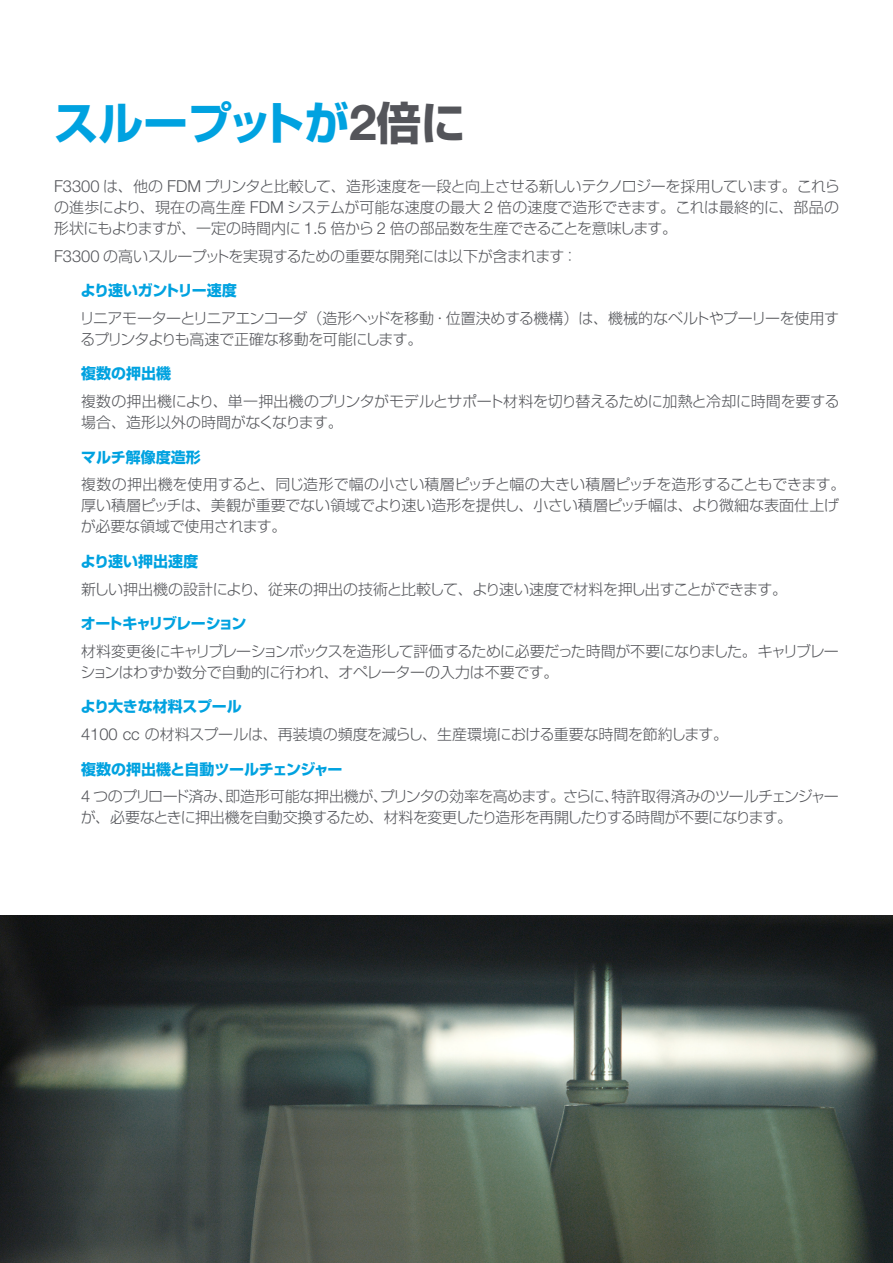
<style>
.page{position:relative;width:893px;height:1263px;background:#fff}
.page>*{position:absolute;margin:0;border:0;box-sizing:border-box;transform-origin:0 0}
.Page_Title{font:700 45px "Shin Go Pro";letter-spacing:-.015em;color:#00a2e0}
.Para{font:300 15px/21px "Shin Go Pro";letter-spacing:-.025em;color:#54555a}
.Para_header{font:700 15px "Shin Go Pro";letter-spacing:-.015em;color:#00a2e0}
.Para_header-2{font:700 15px "Shin Go Pro";letter-spacing:-.09em;color:#00a2e0}
.Para_header-3{font:700 15px "Shin Go Pro";letter-spacing:-.05em;color:#00a2e0}
.s1{font-family:"Helvetica Neue LT Std";font-size:49.5px;color:#54555a}
.s2{color:#54555a}
.s3{font-family:"Helvetica Neue LT Std";font-size:16.5px}
</style>
<div class="page">
<img style="left:0;top:915px;width:893px;height:348px">
<p class="Page_Title" style="left:54px;top:87px;width:414px">スループットが<span class="s1">2</span><span class="s2">倍に</span></p>
<p class="Para" style="left:54px;top:174px;width:787px;text-align:justify"><span class="s3">F3300</span> は、他の <span class="s3">FDM</span> プリンタと比較して、造形速度を一段と向上させる新しいテクノロジーを採用しています。これらの進歩により、現在の高生産 <span class="s3">FDM</span> システムが可能な速度の最大 <span class="s3">2</span> 倍の速度で造形できます。これは最終的に、部品の形状にもよりますが、一定の時間内に <span class="s3">1.5</span> 倍から <span class="s3">2</span> 倍の部品数を生産できることを意味します。</p>
<p class="Para" style="left:54px;top:244px;width:525px"><span class="s3">F3300</span> の高いスループットを実現するための重要な開発には以下が含まれます：</p>
<p class="Para_header-3" style="left:81px;top:278px;width:158px">より速いガントリー速度</p>
<p class="Para" style="left:80px;top:306px;width:761px">リニアモーターとリニアエンコーダ（造形ヘッドを移動・位置決めする機構）は、機械的なベルトやプーリーを使用するプリンタよりも高速で正確な移動を可能にします。</p>
<p class="Para_header" style="left:81px;top:362px;width:91px">複数の押出機</p>
<p class="Para" style="left:81px;top:389px;width:760px">複数の押出機により、単一押出機のプリンタがモデルとサポート材料を切り替えるために加熱と冷却に時間を要する場合、造形以外の時間がなくなります。</p>
<p class="Para_header" style="left:81px;top:445px;width:121px">マルチ解像度造形</p>
<p class="Para" style="left:81px;top:472px;width:766px">複数の押出機を使用すると、同じ造形で幅の小さい積層ピッチと幅の大きい積層ピッチを造形することもできます。厚い積層ピッチは、美観が重要でない領域でより速い造形を提供し、小さい積層ピッチ幅は、より微細な表面仕上げが必要な領域で使用されます。</p>
<p class="Para_header" style="left:81px;top:549px;width:119px">より速い押出速度</p>
<p class="Para" style="left:81px;top:577px;width:708px">新しい押出機の設計により、従来の押出の技術と比較して、より速い速度で材料を押し出すことができます。</p>
<p class="Para_header-2" style="left:81px;top:611px;width:167px">オートキャリブレーション</p>
<p class="Para" style="left:80px;top:639px;width:760px">材料変更後にキャリブレーションボックスを造形して評価するために必要だった時間が不要になりました。キャリブレーションはわずか数分で自動的に行われ、オペレーターの入力は不要です。</p>
<p class="Para_header" style="left:81px;top:695px;width:163px">より大きな材料スプール</p>
<p class="Para" style="left:81px;top:722px;width:649px"><span class="s3">4100 cc</span> の材料スプールは、再装填の頻度を減らし、生産環境における重要な時間を節約します。</p>
<p class="Para_header" style="left:81px;top:757px;width:263px">複数の押出機と自動ツールチェンジャー</p>
<p class="Para" style="left:81px;top:784px;width:760px"><span class="s3">4</span> つのプリロード済み、即造形可能な押出機が、プリンタの効率を高めます。さらに、特許取得済みのツールチェンジャーが、必要なときに押出機を自動交換するため、材料を変更したり造形を再開したりする時間が不要になります。</p>
</div>
